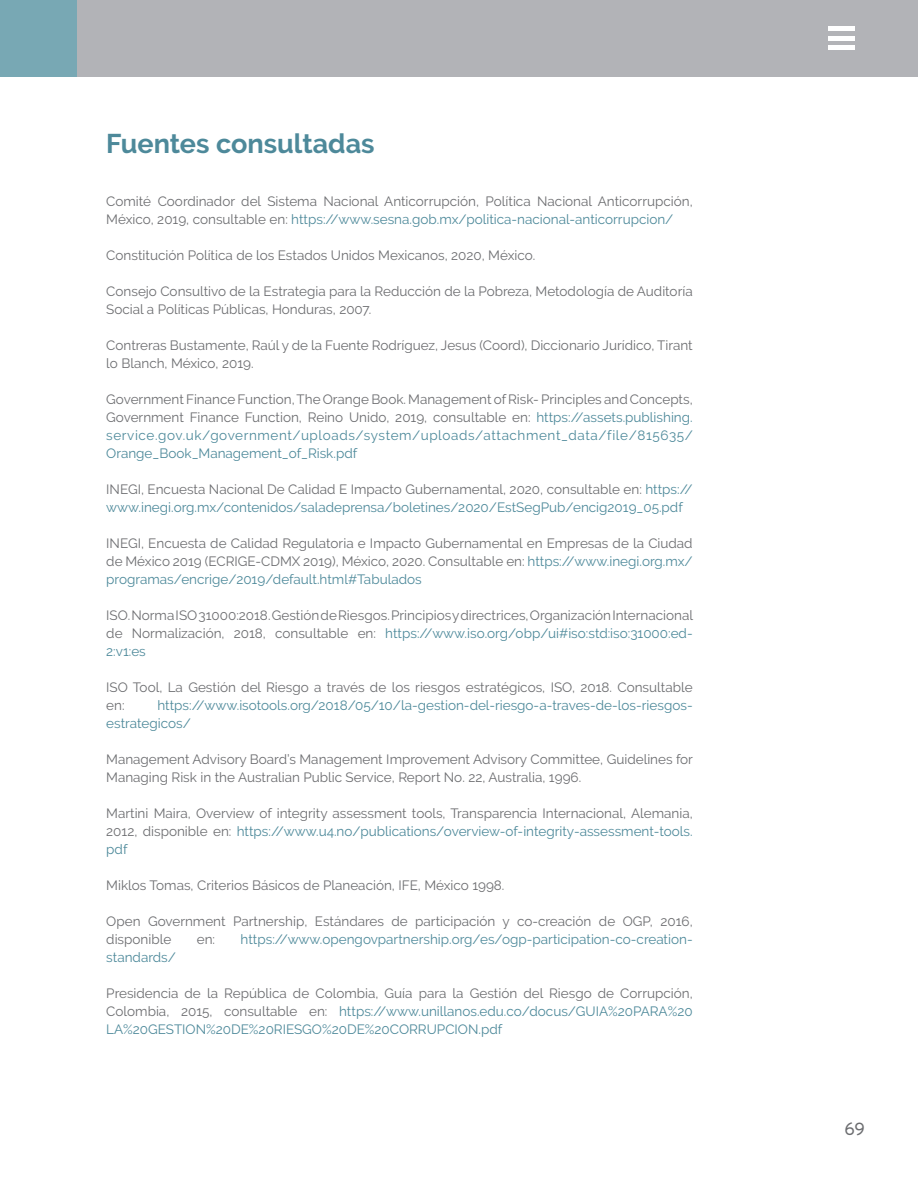
<style>
.page{position:relative;width:918px;height:1188px;background:#fff}
.page>*{position:absolute;margin:0;border:0;box-sizing:border-box;transform-origin:0 0}
.t1{font:700 27px "Raleway";color:#4d899a}
.t2{font:18px "Averta";color:#6c6d70}
.t3{font:13.5px/18px "Raleway";color:#6c6d70}
.t4{font:13.5px/18px "Raleway";color:#4d899a}
.s1{color:#4d899a}
.s2{color:#6c6d70}
</style>
<div class="page">
<div style="left:0;top:0;width:918px;height:77px;background:#b2b3b7"></div>
<div style="left:0;top:0;width:76px;height:77px;background:#78a8b4"></div>
<div style="left:828px;top:26px;width:26px;height:5px;background:#fff"></div>
<hr style="left:828px;top:46px;width:26px;height:4px;background:#fff">
<div style="left:828px;top:36px;width:26px;height:5px;background:#fff"></div>
<h1 class="t1" style="left:106px;top:128px;width:270px">Fuentes consultadas</h1>
<p class="t3" style="left:106px;top:192px;width:588px">Comité Coordinador del Sistema Nacional Anticorrupción, Política Nacional Anticorrupción,<br>México, 2019, consultable en: <span class="s1">https://www.sesna.gob.mx/politica-nacional-anticorrupcion/</span></p>
<p class="t3" style="left:106px;top:246px;width:431px">Constitución Política de los Estados Unidos Mexicanos, 2020, México.</p>
<p class="t3" style="left:106px;top:282px;width:588px">Consejo Consultivo de la Estrategia para la Reducción de la Pobreza, Metodología de Auditoría<br>Social a Políticas Públicas, Honduras, 2007.</p>
<p class="t3" style="left:106px;top:336px;width:588px">Contreras Bustamente, Raúl y de la Fuente Rodríguez, Jesus (Coord), Diccionario Jurídico, Tirant lo Blanch, México, 2019.</p>
<p class="t4" style="left:106px;top:390px;width:588px;text-align:justify"><span class="s2">Government Finance Function, The Orange Book. Management of Risk- Principles and Concepts, Government Finance Function, Reino Unido, 2019, consultable en:</span> https://assets.publishing. service.gov.uk/government/uploads/system/uploads/attachment_data/file/815635/ Orange_Book_Management_of_Risk.pdf</p>
<p class="t4" style="left:106px;top:480px;width:588px"><span class="s2">INEGI, Encuesta Nacional De Calidad E Impacto Gubernamental, 2020, consultable en:</span> https:// www.inegi.org.mx/contenidos/saladeprensa/boletines/2020/EstSegPub/encig2019_05.pdf</p>
<p class="t3" style="left:106px;top:534px;width:588px;text-align:justify">INEGI, Encuesta de Calidad Regulatoria e Impacto Gubernamental en Empresas de la Ciudad de México 2019 (ECRIGE-CDMX 2019), México, 2020. Consultable en: <span class="s1">https://www.inegi.org.mx/ programas/encrige/2019/default.html#Tabulados</span></p>
<p class="t3" style="left:106px;top:606px;width:588px;text-align:justify">ISO. Norma ISO 31000:2018. Gestión de Riesgos. Principios y directrices, Organización Internacional de Normalización, 2018, consultable en: <span class="s1">https://www.iso.org/obp/ui#iso:std:iso:31000:ed-2:v1:es</span></p>
<p class="t3" style="left:106px;top:678px;width:588px">ISO Tool, La Gestión del Riesgo a través de los riesgos estratégicos, ISO, 2018. Consultable en:</p>
<p class="t4" style="left:106px;top:696px;width:588px;text-indent:51px">https://www.isotools.org/2018/05/10/la-gestion-del-riesgo-a-traves-de-los-riesgos&shy;estrategicos/</p>
<p class="t3" style="left:106px;top:750px;width:588px">Management Advisory Board’s Management Improvement Advisory Committee, Guidelines for<br>Managing Risk in the Australian Public Service, Report No. 22, Australia, 1996.</p>
<p class="t3" style="left:106px;top:804px;width:588px;text-align:justify">Martini Maira, Overview of integrity assessment tools, Transparencia Internacional, Alemania, 2012, disponible en: <span class="s1">https://www.u4.no/publications/overview-of-integrity-assessment-tools. pdf</span></p>
<p class="t3" style="left:106px;top:876px;width:400px">Miklos Tomas, Criterios Básicos de Planeación, IFE, México 1998.</p>
<p class="t3" style="left:106px;top:912px;width:588px">Open Government Partnership, Estándares de participación y co-creación de OGP, 2016, disponible</p>
<p class="t3" style="left:197px;top:930px;width:20px">en:</p>
<p class="t4" style="left:241px;top:930px;width:454px">https://www.opengovpartnership.org/es/ogp-participation-co-creation-</p>
<p class="t4" style="left:106px;top:948px;width:71px">standards/</p>
<p class="t3" style="left:106px;top:984px;width:588px;text-align:justify">Presidencia de la República de Colombia, Guía para la Gestión del Riesgo de Corrupción, Colombia, 2015, consultable en: <span class="s1">https://www.unillanos.edu.co/docus/GUIA%20PARA%20<br>LA%20GESTION%20DE%20RIESGO%20DE%20CORRUPCION.pdf</span></p>
<h2 class="t2" style="left:844px;top:1117px;width:22px">69</h2>
</div>
